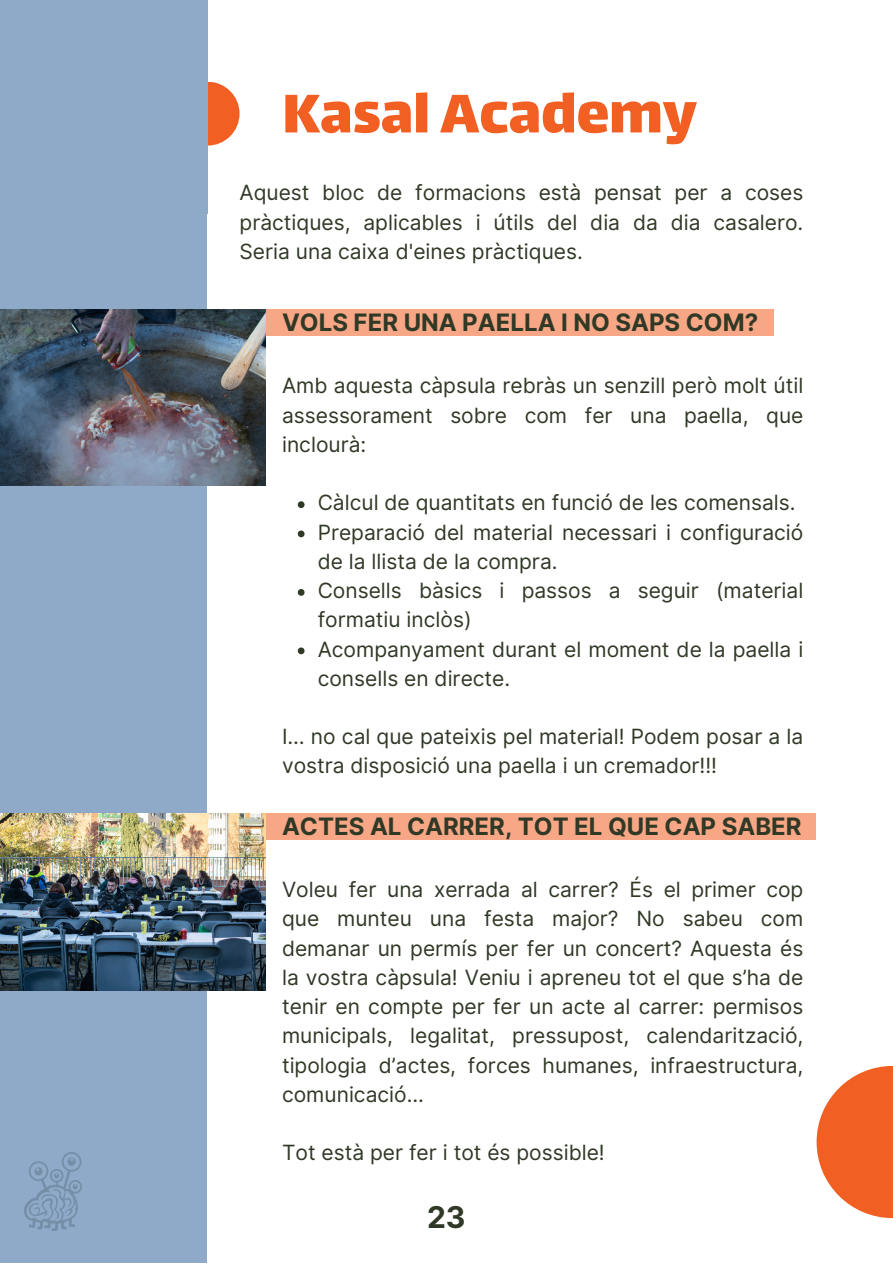
<style>
.page{position:relative;width:893px;height:1264px;background:#fff}
.page>*{position:absolute;margin:0;border:0;box-sizing:border-box;transform-origin:0 0}
.t1{font:66px "Lalezar";color:#f15f22}
.t2{font:700 30px "Inter";color:#303826}
.t3{font:700 24px "Inter";color:#303826}
.t4{font:21px/29.2px "Inter";color:#303826}
</style>
<div class="page">
<div style="left:0;top:0;width:892px;height:1262px;background:#8eaac8"></div>
<div style="left:207px;top:0;width:685px;height:1262px;background:#fff"></div>
<div style="left:176px;top:82px;width:63px;height:64px;background:#f15f22;border-radius:50%"></div>
<div style="left:0;top:0;width:207px;height:214px;background:#8eaac8"></div>
<div style="left:185px;top:309px;width:589px;height:27px;background:#f7a785"></div>
<div style="left:227px;top:813px;width:588px;height:27px;background:#f7a785"></div>
<svg style="left:298px;top:501px;width:6px;height:7px"></svg>
<svg style="left:298px;top:530px;width:6px;height:7px"></svg>
<svg style="left:298px;top:589px;width:6px;height:6px"></svg>
<svg style="left:298px;top:647px;width:6px;height:7px"></svg>
<img style="left:0;top:309px;width:265px;height:176px">
<img style="left:0;top:813px;width:265px;height:177px">
<svg style="left:816px;top:1066px;width:76px;height:152px;fill:#f15f22"></svg>
<img style="left:24px;top:1152px;width:58px;height:78px">
<p class="t1" style="left:282px;top:71px;width:416px">Kasal Academy</p>
<p class="t4" style="left:239px;top:178px;width:565px;text-align:justify">Aquest bloc de formacions està pensat per a coses pràctiques, aplicables i útils del dia da dia casalero.<br>Seria una caixa d'eines pràctiques.</p>
<p class="t3" style="left:282px;top:308px;width:477px">VOLS FER UNA PAELLA I NO SAPS COM?</p>
<p class="t4" style="left:282px;top:371px;width:523px;text-align:justify">Amb aquesta càpsula rebràs un senzill però molt útil assessorament sobre com fer una paella, que inclourà:</p>
<p class="t4" style="left:318px;top:488px;width:479px">Càlcul de quantitats en funció de les comensals.</p>
<p class="t4" style="left:318px;top:517px;width:487px">Preparació del material necessari i configuració de la llista de la compra.</p>
<p class="t4" style="left:318px;top:575px;width:487px">Consells bàsics i passos a seguir (material formatiu inclòs)</p>
<p class="t4" style="left:318px;top:634px;width:487px">Acompanyament durant el moment de la paella i consells en directe.</p>
<p class="t4" style="left:282px;top:722px;width:523px">I… no cal que pateixis pel material! Podem posar a la vostra disposició una paella i un cremador!!!</p>
<p class="t3" style="left:282px;top:812px;width:521px">ACTES AL CARRER, TOT EL QUE CAP SABER</p>
<p class="t4" style="left:282px;top:874px;width:523px;text-align:justify">Voleu fer una xerrada al carrer? És el primer cop que munteu una festa major? No sabeu com demanar un permís per fer un concert? Aquesta és la vostra càpsula! Veniu i apreneu tot el que s’ha de tenir en compte per fer un acte al carrer: permisos municipals, legalitat, pressupost, calendarització, tipologia d’actes, forces humanes, infraestructura, comunicació...</p>
<p class="t4" style="left:282px;top:1137px;width:324px">Tot està per fer i tot és possible!</p>
<p class="t2" style="left:427px;top:1198px;width:40px">23</p>
</div>
